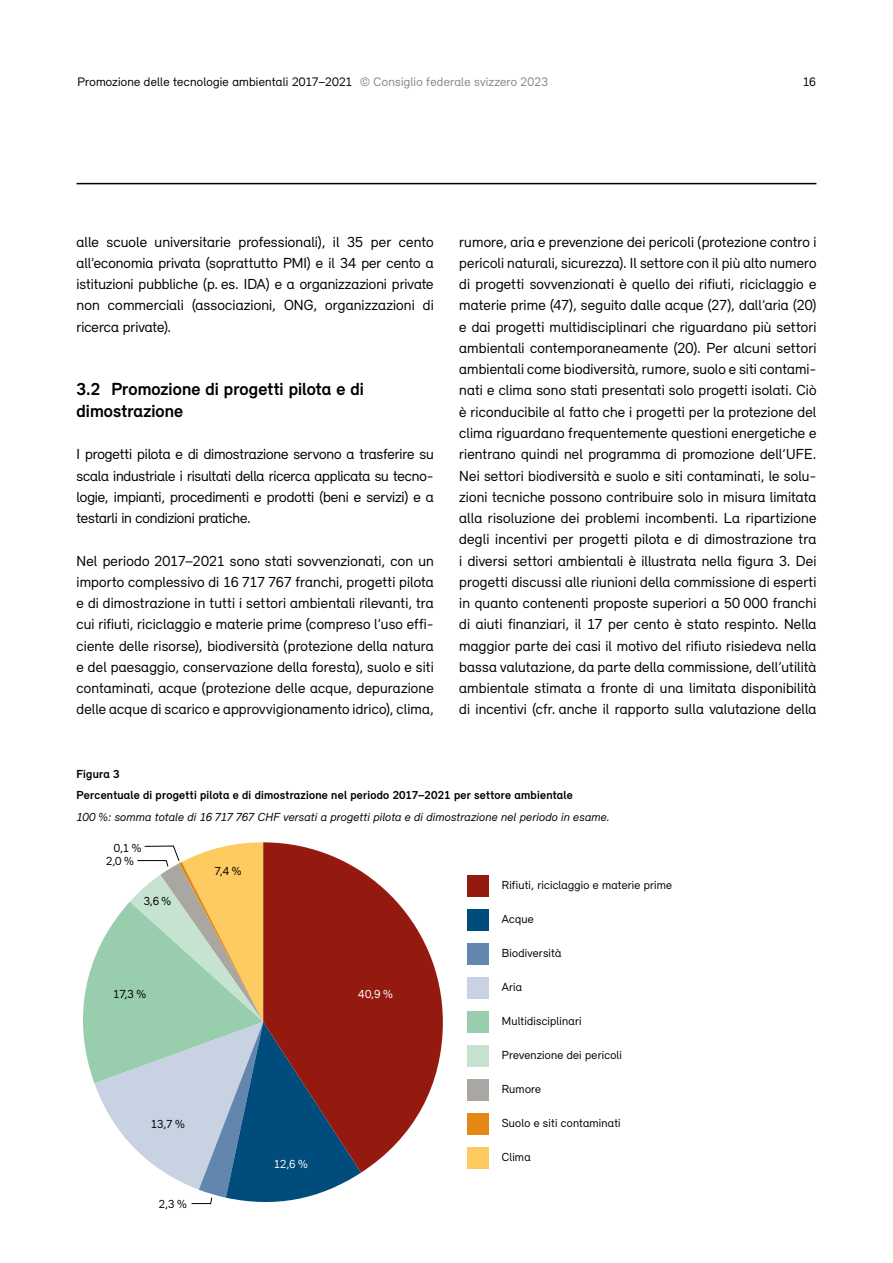
<style>
.page{position:relative;width:893px;height:1263px;background:#fff}
.page>*{position:absolute;margin:0;border:0;box-sizing:border-box;transform-origin:0 0}
._07_Titel_nr{font:700 18px/21.3px "Relevant";letter-spacing:.005em;color:#000}
._07_Grundtext{font:15px/21.3px "Relevant";letter-spacing:.005em;color:#000;text-align:justify}
.t1{font:12.75px "Relevant";letter-spacing:.015em;color:#000}
.t2{font:12px "Relevant";letter-spacing:.02em;color:#000}
._08_Legende_Titel{font:700 12px "Relevant";letter-spacing:.02em;color:#000}
._08_Legende_Text{font:italic 12px "Relevant";letter-spacing:.015em;color:#000}
.t3{font:12px "Relevant";color:#fff}
.s1{color:#878787}
</style>
<div class="page">
<hr style="left:77px;top:183px;width:739px;height:1px;background:#000">
<svg style="left:361px;top:871px;width:82px;height:301px;fill:#941a10"></svg>
<svg style="left:83px;top:842px;width:278px;height:363px"></svg>
<div style="left:468px;top:1147px;width:21px;height:21px;background:#fdcb60"></div>
<div style="left:468px;top:1113px;width:21px;height:21px;background:#e38815"></div>
<div style="left:468px;top:1079px;width:21px;height:21px;background:#aaa7a3"></div>
<div style="left:468px;top:1045px;width:21px;height:21px;background:#c6e2d0"></div>
<div style="left:468px;top:1011px;width:21px;height:21px;background:#98ceae"></div>
<div style="left:468px;top:977px;width:21px;height:21px;background:#c9d2e3"></div>
<div style="left:468px;top:943px;width:21px;height:21px;background:#6286ad"></div>
<div style="left:468px;top:909px;width:21px;height:21px;background:#004c7d"></div>
<div style="left:468px;top:875px;width:21px;height:21px;background:#941a10"></div>
<p class="t1" style="left:77px;top:74px;width:472px">Promozione delle tecnologie ambientali 2017–2021 <span class="s1">© Consiglio federale svizzero 2023</span></p>
<p class="t1" style="left:803px;top:74px;width:15px">16</p>
<p class="_07_Grundtext" style="left:77px;top:231px;width:359px">alle scuole universitarie professionali), il 35 per cento all’economia privata (soprattutto PMI) e il 34 per cento a istituzioni pubbliche (p. es. IDA) e a organizzazioni private non commerciali (associazioni, ONG, organizzazioni di ricerca private).</p>
<h2 class="_07_Titel_nr" style="left:77px;top:379px;width:289px">3.2 Promozione di progetti pilota e di dimostrazione</h2>
<p class="_07_Grundtext" style="left:77px;top:443px;width:359px">I progetti pilota e di dimostrazione servono a trasferire su scala industriale i risultati della ricerca applicata su tecno&shy;logie, impianti, procedimenti e prodotti (beni e servizi) e a testarli in condizioni pratiche.</p>
<p class="_07_Grundtext" style="left:77px;top:550px;width:359px">Nel periodo 2017–2021 sono stati sovvenzionati, con un importo complessivo di 16 717 767 franchi, progetti pilota e di dimostrazione in tutti i settori ambientali rilevanti, tra cui rifiuti, riciclaggio e materie prime (compreso l’uso effi&shy;ciente delle risorse), biodiversità (protezione della natura e del paesaggio, conservazione della foresta), suolo e siti contaminati, acque (protezione delle acque, depurazione delle acque di scarico e approvvigionamento idrico), clima,</p>
<p class="_07_Grundtext" style="left:459px;top:231px;width:359px">rumore, aria e prevenzione dei pericoli (protezione contro i pericoli naturali, sicurezza). Il settore con il più alto numero di progetti sovvenzionati è quello dei rifiuti, riciclaggio e materie prime (47), seguito dalle acque (27), dall’aria (20) e dai progetti multidisciplinari che riguardano più settori ambientali contemporaneamente (20). Per alcuni settori ambientali come biodiversità, rumore, suolo e siti contami&shy;nati e clima sono stati presentati solo progetti isolati. Ciò è riconducibile al fatto che i progetti per la protezione del clima riguardano frequentemente questioni energetiche e rientrano quindi nel programma di promozione dell’UFE.<br>Nei settori biodiversità e suolo e siti contaminati, le solu&shy;zioni tecniche possono contribuire solo in misura limitata alla risoluzione dei problemi incombenti. La ripartizione degli incentivi per progetti pilota e di dimostrazione tra i diversi settori ambientali è illustrata nella figura 3. Dei progetti discussi alle riunioni della commissione di esperti in quanto contenenti proposte superiori a 50 000 franchi di aiuti finanziari, il 17 per cento è stato respinto. Nella maggior parte dei casi il motivo del rifiuto risiedeva nella bassa valutazione, da parte della commissione, dell’utilità ambientale stimata a fronte di una limitata disponibilità di incentivi (cfr. anche il rapporto sulla valutazione della</p>
<p class="_08_Legende_Titel" style="left:77px;top:767px;width:45px">Figura 3</p>
<p class="_08_Legende_Titel" style="left:77px;top:788px;width:498px">Percentuale di progetti pilota e di dimostrazione nel periodo 2017–2021 per settore ambientale</p>
<p class="_08_Legende_Text" style="left:77px;top:808px;width:535px">100 %: somma totale di 16 717 767 CHF versati a progetti pilota e di dimostrazione nel periodo in esame.</p>
<p class="t2" style="left:114px;top:840px;width:29px">0,1 %</p>
<p class="t2" style="left:106px;top:853px;width:29px">2,0 %</p>
<p class="t2" style="left:144px;top:894px;width:29px">3,6 %</p>
<p class="t2" style="left:113px;top:987px;width:34px">17,3 %</p>
<p class="t2" style="left:215px;top:864px;width:28px">7,4 %</p>
<p class="t2" style="left:151px;top:1116px;width:35px">13,7 %</p>
<p class="t2" style="left:159px;top:1197px;width:29px">2,3 %</p>
<p class="t3" style="left:274px;top:1157px;width:36px">12,6 %</p>
<p class="t3" style="left:358px;top:987px;width:36px">40,9 %</p>
<p class="t2" style="left:502px;top:878px;width:172px">Rifiuti, riciclaggio e materie prime</p>
<p class="t2" style="left:502px;top:912px;width:33px">Acque</p>
<p class="t2" style="left:502px;top:946px;width:61px">Biodiversità</p>
<p class="t2" style="left:502px;top:980px;width:22px">Aria</p>
<p class="t2" style="left:502px;top:1014px;width:81px">Multidisciplinari</p>
<p class="t2" style="left:502px;top:1048px;width:122px">Prevenzione dei pericoli</p>
<p class="t2" style="left:502px;top:1082px;width:41px">Rumore</p>
<p class="t2" style="left:502px;top:1116px;width:120px">Suolo e siti contaminati</p>
<p class="t2" style="left:502px;top:1150px;width:30px">Clima</p>
</div>
